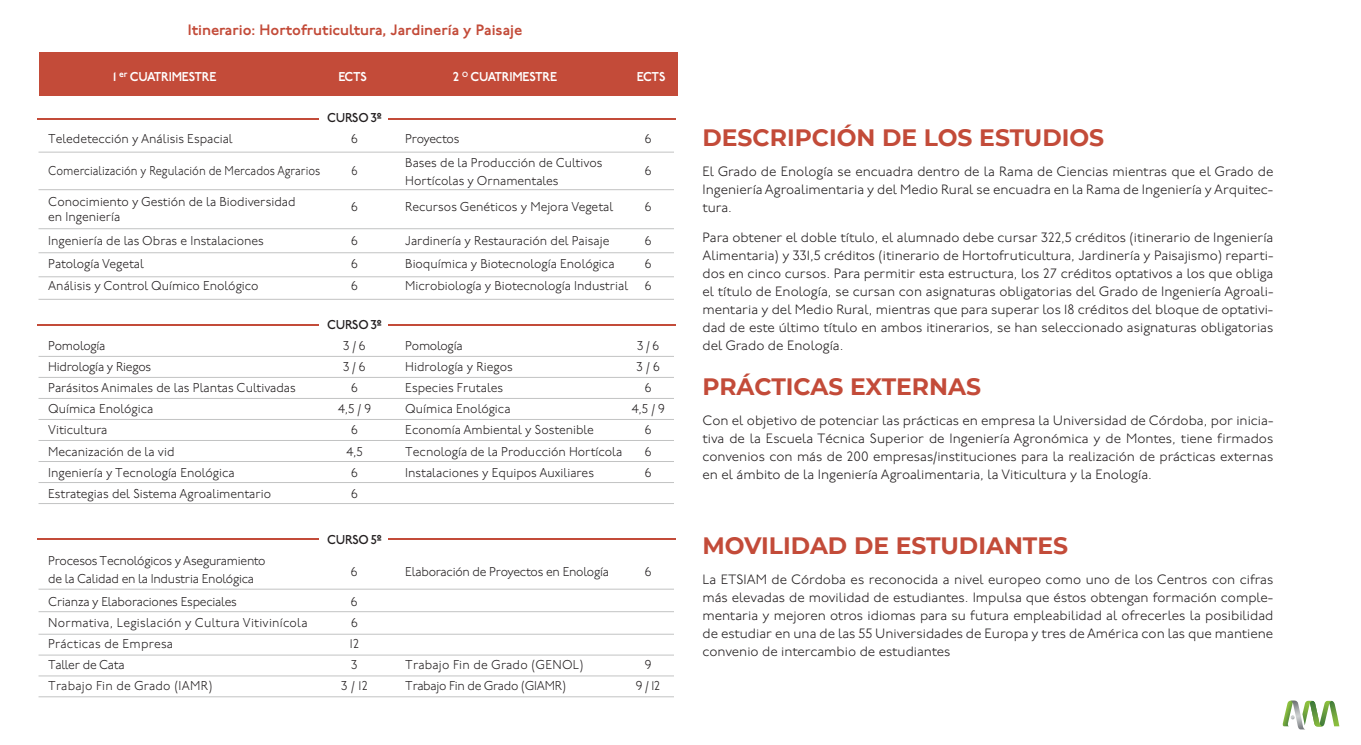
<style>
.page{position:relative;width:1361px;height:745px;background:#fff}
.page>*{position:absolute;margin:0;border:0;box-sizing:border-box;transform-origin:0 0}
.t1{font:700 23.7px "Montserrat";color:#c34b39}
.t2{font:600 15px "P22 Underground Pro";color:#c34b39}
.t3{font:300 13.5px/18px "P22 Underground Pro";color:#231f20;text-align:justify}
.t4{font:300 12.75px/18px "P22 Underground Pro";color:#231f20;scale:.96 1}
.t5{font:300 12.75px/22.5px "P22 Underground Pro";letter-spacing:-.02em;color:#231f20;scale:.96 1}
.t6{font:300 12.75px "P22 Underground Pro";letter-spacing:.02em;color:#231f20;scale:.96 1}
.t7{font:300 12.75px "P22 Underground Pro";color:#231f20;scale:.88 1}
.t8{font:600 12.75px "P22 Underground Pro";letter-spacing:-.02em;color:#fff;scale:.96 1}
.t9{font:500 12.75px "P22 Underground Pro";letter-spacing:-.02em;color:#231f20;scale:.96 1}
.t10{font:300 12.75px "P22 Underground Pro";letter-spacing:-.03em;color:#231f20;scale:.96 1}
</style>
<div class="page">
<hr style="left:37px;top:119px;width:638px;height:1px;background:#c34b39">
<div style="left:319px;top:107px;width:68px;height:22px;background:#fff"></div>
<hr style="left:37px;top:324px;width:638px;height:2px;background:#c34b39">
<div style="left:319px;top:312px;width:68px;height:23px;background:#fff"></div>
<hr style="left:37px;top:537px;width:638px;height:2px;background:#c34b39">
<div style="left:319px;top:525px;width:68px;height:23px;background:#fff"></div>
<svg style="left:1282px;top:700px;width:57px;height:29px"></svg>
<div style="left:39px;top:52px;width:639px;height:44px;background:#c34b39"></div>
<hr style="left:39px;top:152px;width:635px;height:1px;background:#c2c3c3">
<hr style="left:39px;top:189px;width:635px;height:1px;background:#c2c3c3">
<hr style="left:39px;top:228px;width:635px;height:1px;background:#c2c3c3">
<hr style="left:39px;top:252px;width:635px;height:1px;background:#c2c3c3">
<hr style="left:39px;top:276px;width:635px;height:1px;background:#c2c3c3">
<hr style="left:39px;top:299px;width:635px;height:1px;background:#c2c3c3">
<hr style="left:39px;top:356px;width:635px;height:1px;background:#c2c3c3">
<hr style="left:39px;top:377px;width:635px;height:1px;background:#c2c3c3">
<hr style="left:39px;top:398px;width:635px;height:1px;background:#c2c3c3">
<hr style="left:39px;top:419px;width:635px;height:1px;background:#c2c3c3">
<hr style="left:39px;top:440px;width:635px;height:1px;background:#c2c3c3">
<hr style="left:39px;top:461px;width:635px;height:1px;background:#c2c3c3">
<hr style="left:39px;top:482px;width:635px;height:1px;background:#c2c3c3">
<hr style="left:39px;top:503px;width:635px;height:1px;background:#c2c3c3">
<hr style="left:39px;top:588px;width:635px;height:1px;background:#c2c3c3">
<hr style="left:39px;top:611px;width:635px;height:1px;background:#c2c3c3">
<hr style="left:39px;top:633px;width:635px;height:1px;background:#c2c3c3">
<hr style="left:39px;top:654px;width:635px;height:1px;background:#c2c3c3">
<hr style="left:39px;top:675px;width:635px;height:1px;background:#c2c3c3">
<hr style="left:39px;top:696px;width:635px;height:1px;background:#c2c3c3">
<p class="t2" style="left:188px;top:19px;width:336px">Itinerario: Hortofruticultura, Jardinería y Paisaje</p>
<p class="t8" style="left:113px;top:67px;width:109px">1 <sup>er</sup> CUATRIMESTRE</p>
<p class="t8" style="left:453px;top:67px;width:110px">2 <sup>O</sup> CUATRIMESTRE</p>
<p class="t8" style="left:338px;top:67px;width:31px">ECTS</p>
<p class="t8" style="left:637px;top:67px;width:31px">ECTS</p>
<p class="t9" style="left:327px;top:108px;width:58px">CURSO 3º</p>
<p class="t4" style="left:48px;top:129px;width:194px">Teledetección y Análisis Espacial</p>
<p class="t4" style="left:351px;top:129px;width:8px">6</p>
<p class="t10" style="left:405px;top:129px;width:58px">Proyectos</p>
<p class="t4" style="left:645px;top:129px;width:8px">6</p>
<p class="t7" style="left:48px;top:161px;width:311px">Comercialización y Regulación de Mercados Agrarios</p>
<p class="t7" style="left:351px;top:161px;width:8px">6</p>
<p class="t4" style="left:405px;top:153px;width:207px">Bases de la Producción de Cultivos<br>Hortícolas y Ornamentales</p>
<p class="t4" style="left:645px;top:161px;width:8px">6</p>
<p class="t4" style="left:48px;top:194px;width:259px;line-height:15px">Conocimiento y Gestión de la Biodiversidad en Ingeniería</p>
<p class="t4" style="left:351px;top:197px;width:8px">6</p>
<p class="t4" style="left:405px;top:197px;width:218px">Recursos Genéticos y Mejora Vegetal</p>
<p class="t4" style="left:645px;top:197px;width:8px">6</p>
<p class="t4" style="left:48px;top:231px;width:226px">Ingeniería de las Obras e Instalaciones</p>
<p class="t4" style="left:351px;top:231px;width:8px">6</p>
<p class="t4" style="left:405px;top:231px;width:214px">Jardinería y Restauración del Paisaje</p>
<p class="t4" style="left:645px;top:231px;width:8px">6</p>
<p class="t4" style="left:48px;top:254px;width:101px">Patología Vegetal</p>
<p class="t4" style="left:351px;top:254px;width:8px">6</p>
<p class="t4" style="left:405px;top:254px;width:219px">Bioquímica y Biotecnología Enológica</p>
<p class="t4" style="left:645px;top:254px;width:8px">6</p>
<p class="t4" style="left:48px;top:276px;width:221px">Análisis y Control Químico Enológico</p>
<p class="t4" style="left:351px;top:276px;width:8px">6</p>
<p class="t4" style="left:405px;top:276px;width:234px">Microbiología y Biotecnología Industrial</p>
<p class="t4" style="left:645px;top:276px;width:8px">6</p>
<p class="t9" style="left:327px;top:315px;width:58px">CURSO 3º</p>
<p class="t5" style="left:48px;top:334px;width:61px">Pomología</p>
<p class="t4" style="left:343px;top:336px;width:25px">3 / 6</p>
<p class="t5" style="left:405px;top:334px;width:61px">Pomología</p>
<p class="t4" style="left:637px;top:336px;width:25px">3 / 6</p>
<p class="t5" style="left:48px;top:355px;width:109px">Hidrología y Riegos</p>
<p class="t4" style="left:343px;top:357px;width:25px">3 / 6</p>
<p class="t4" style="left:405px;top:357px;width:113px">Hidrología y Riegos</p>
<p class="t4" style="left:636px;top:357px;width:26px">3 / 6</p>
<p class="t4" style="left:48px;top:378px;width:259px">Parásitos Animales de las Plantas Cultivadas</p>
<p class="t4" style="left:351px;top:378px;width:8px">6</p>
<p class="t4" style="left:405px;top:378px;width:103px">Especies Frutales</p>
<p class="t4" style="left:645px;top:378px;width:8px">6</p>
<p class="t4" style="left:48px;top:399px;width:111px">Química Enológica</p>
<p class="t4" style="left:338px;top:399px;width:36px">4,5 / 9</p>
<p class="t4" style="left:405px;top:399px;width:111px">Química Enológica</p>
<p class="t4" style="left:631px;top:399px;width:36px">4,5 / 9</p>
<p class="t4" style="left:48px;top:420px;width:63px">Viticultura</p>
<p class="t4" style="left:351px;top:420px;width:8px">6</p>
<p class="t4" style="left:405px;top:420px;width:198px">Economía Ambiental y Sostenible</p>
<p class="t4" style="left:645px;top:420px;width:8px">6</p>
<p class="t4" style="left:48px;top:441px;width:133px">Mecanización de la vid</p>
<p class="t4" style="left:346px;top:441px;width:19px">4,5</p>
<p class="t4" style="left:405px;top:441px;width:228px">Tecnología de la Producción Hortícola</p>
<p class="t4" style="left:645px;top:441px;width:8px">6</p>
<p class="t4" style="left:48px;top:462px;width:196px">Ingeniería y Tecnología Enológica</p>
<p class="t4" style="left:351px;top:462px;width:8px">6</p>
<p class="t4" style="left:405px;top:462px;width:198px">Instalaciones y Equipos Auxiliares</p>
<p class="t4" style="left:645px;top:462px;width:8px">6</p>
<p class="t4" style="left:48px;top:483px;width:234px">Estrategias del Sistema Agroalimentario</p>
<p class="t4" style="left:351px;top:483px;width:8px">6</p>
<p class="t9" style="left:327px;top:530px;width:58px">CURSO 5º</p>
<p class="t5" style="left:48px;top:548px;width:228px">Procesos Tecnológicos y Aseguramiento</p>
<p class="t4" style="left:351px;top:561px;width:8px">6</p>
<p class="t5" style="left:405px;top:559px;width:214px">Elaboración de Proyectos en Enología</p>
<p class="t4" style="left:645px;top:561px;width:8px">6</p>
<p class="t5" style="left:48px;top:566px;width:216px">de la Calidad en la Industria Enológica<br>Crianza y Elaboraciones Especiales</p>
<p class="t4" style="left:351px;top:591px;width:8px">6</p>
<p class="t6" style="left:48px;top:613px;width:272px">Normativa, Legislación y Cultura Vitivinícola</p>
<p class="t4" style="left:351px;top:612px;width:8px">6</p>
<p class="t6" style="left:48px;top:634px;width:132px">Prácticas de Empresa</p>
<p class="t4" style="left:350px;top:633px;width:11px">12</p>
<p class="t5" style="left:48px;top:652px;width:81px">Taller de Cata</p>
<p class="t4" style="left:351px;top:654px;width:8px">3</p>
<p class="t6" style="left:405px;top:655px;width:187px">Trabajo Fin de Grado (GENOL)</p>
<p class="t4" style="left:645px;top:654px;width:8px">9</p>
<p class="t6" style="left:48px;top:676px;width:172px">Trabajo Fin de Grado (IAMR)</p>
<p class="t4" style="left:341px;top:675px;width:29px">3 / 12</p>
<p class="t5" style="left:405px;top:673px;width:169px">Trabajo Fin de Grado (GIAMR)</p>
<p class="t4" style="left:636px;top:675px;width:27px">9 / 12</p>
<h1 class="t1" style="left:702px;top:120px;width:403px">DESCRIPCIÓN DE LOS ESTUDIOS</h1>
<p class="t3" style="left:702px;top:162px;width:572px">El Grado de Enología se encuadra dentro de la Rama de Ciencias mientras que el Grado de Ingeniería Agroalimentaria y del Medio Rural se encuadra en la Rama de Ingeniería y Arquitec&shy;tura.</p>
<p class="t3" style="left:702px;top:228px;width:572px">Para obtener el doble título, el alumnado debe cursar 322,5 créditos (itinerario de Ingeniería Alimentaria) y 331,5 créditos (itinerario de Hortofruticultura, Jardinería y Paisajismo) reparti&shy;dos en cinco cursos. Para permitir esta estructura, los 27 créditos optativos a los que obliga el título de Enología, se cursan con asignaturas obligatorias del Grado de Ingeniería Agroali&shy;mentaria y del Medio Rural, mientras que para superar los 18 créditos del bloque de optativi&shy;dad de este último título en ambos itinerarios, se han seleccionado asignaturas obligatorias del Grado de Enología.</p>
<h1 class="t1" style="left:702px;top:369px;width:280px">PRÁCTICAS EXTERNAS</h1>
<p class="t3" style="left:702px;top:411px;width:572px">Con el objetivo de potenciar las prácticas en empresa la Universidad de Córdoba, por inicia&shy;tiva de la Escuela Técnica Superior de Ingeniería Agronómica y de Montes, tiene firmados convenios con más de 200 empresas/instituciones para la realización de prácticas externas en el ámbito de la Ingeniería Agroalimentaria, la Viticultura y la Enología.</p>
<h1 class="t1" style="left:702px;top:528px;width:367px">MOVILIDAD DE ESTUDIANTES</h1>
<p class="t3" style="left:702px;top:570px;width:572px">La ETSIAM de Córdoba es reconocida a nivel europeo como uno de los Centros con cifras más elevadas de movilidad de estudiantes. Impulsa que éstos obtengan formación comple&shy;mentaria y mejoren otros idiomas para su futura empleabilidad al ofrecerles la posibilidad de estudiar en una de las 55 Universidades de Europa y tres de América con las que mantiene convenio de intercambio de estudiantes</p>
</div>
